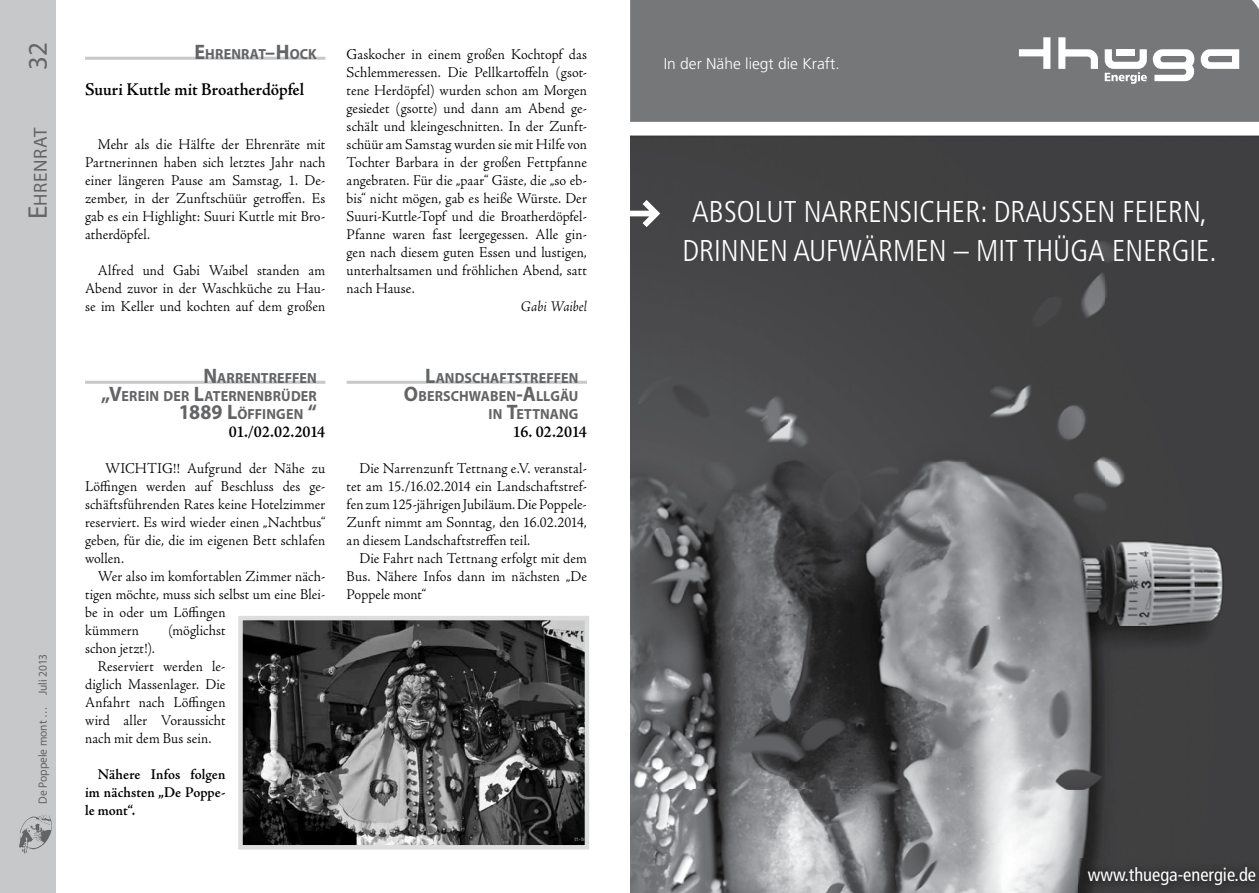
<style>
.page{position:relative;width:1259px;height:893px;background:#fff}
.page>*{position:absolute;margin:0;border:0;box-sizing:border-box;transform-origin:0 0}
.t1{font:300 condensed 30.15px/38.8px "Frutiger LT Std";color:#fff;text-align:center}
.t2{font:27px "Myriad Pro";color:#636466}
.t3{font:18.9px "Myriad Pro";letter-spacing:.035em;color:#636466}
.t4{font:condensed 18.45px "Frutiger LT Std";color:#fff}
.t5{font:600 18px "Adobe Jenson Pro";letter-spacing:-.005em;color:#000;scale:.95 1}
.t6{font:600 16.5px "Adobe Jenson Pro";letter-spacing:-.035em;color:#000;scale:.95 1}
.t7{font:300 15.6px "Frutiger LT Std";color:#fff}
.t8{font:300 15px/18px "Adobe Jenson Pro";letter-spacing:.01em;color:#000;text-align:justify;scale:.95 1}
.t9{font:600 15px/18px "Adobe Jenson Pro";letter-spacing:.005em;color:#000;text-align:justify;scale:.95 1}
.t10{font:italic 300 15px "Adobe Jenson Pro";color:#000;scale:.95 1}
.t11{font:700 14.7px/18px "Myriad Pro";letter-spacing:.015em;color:#636466;text-align:right;scale:.95 1}
.t12{font:12px "Myriad Pro";color:#636466;scale:.95 1}
.s1{font-size:27px}
.s2{font-size:21px}
</style>
<div class="page">
<div style="left:0;top:0;width:55px;height:893px;background:#c7c8ca"></div>
<img style="left:19px;top:815px;width:33px;height:38px">
<hr style="left:85px;top:57px;width:240px;height:3px;background:#c7c8ca">
<hr style="left:85px;top:381px;width:240px;height:3px;background:#c7c8ca">
<hr style="left:347px;top:381px;width:240px;height:3px;background:#c7c8ca">
<img style="left:243px;top:621px;width:341px;height:223px">
<div style="left:238px;top:616px;width:351px;height:233px;border:4px solid #dcddde"></div>
<svg style="left:630px;top:0;width:629px;height:893px;background:#606162"></svg>
<svg style="left:630px;top:200px;width:30px;height:27px"></svg>
<h2 class="t2" style="left:21px;top:70px;width:29px;rotate:-90deg">32</h2>
<p class="t3" style="left:29px;top:219px;width:93px;rotate:-90deg"><span class="s1">E</span>hrenrat</p>
<p class="t12" style="left:35px;top:804px;width:159px;rotate:-90deg">De Poppele mont … Juli 2013</p>
<p class="t11" style="left:194px;top:45px;width:130px"><span class="s2">E</span> HRENRAT<span class="s2">–H</span> OCK</p>
<p class="t5" style="left:85px;top:79px;width:232px">Suuri Kuttle mit Broatherdöpfel</p>
<p class="t8" style="left:85px;top:135px;width:254px;text-indent:13px">Mehr als die Hälfte der Ehrenräte mit Partnerinnen haben sich letztes Jahr nach einer längeren Pause am Samstag, 1. De&shy;zember, in der Zunftschüür getroffen. Es gab es ein Highlight: Suuri Kuttle mit Bro&shy;atherdöpfel.</p>
<p class="t8" style="left:85px;top:261px;width:254px;text-indent:13px">Alfred und Gabi Waibel standen am Abend zuvor in der Waschküche zu Hau&shy;se im Keller und kochten auf dem großen</p>
<p class="t11" style="left:101px;top:369px;width:229px"><span class="s2">N</span>ARRENTREFFEN<br><span class="s2">„V</span>EREIN DER <span class="s2">L</span>ATERNENBRÜDER<br><span class="s2">1889 L</span>ÖFFINGEN <span class="s2">“</span></p>
<p class="t6" style="left:229px;top:422px;width:103px">01./02.02.2014</p>
<p class="t8" style="left:85px;top:459px;width:254px;text-indent:20px">WICHTIG!! Aufgrund der Nähe zu Löffingen werden auf Beschluss des ge&shy;schäftsführenden Rates keine Hotelzimmer reserviert. Es wird wieder einen „Nachtbus“ geben, für die, die im eigenen Bett schlafen wollen.</p>
<p class="t8" style="left:85px;top:567px;width:254px;text-align:left;text-indent:13px">Wer also im komfortablen Zimmer näch&shy;tigen möchte, muss sich selbst um eine Blei&shy;be in oder um Löffingen<br>kümmern</p>
<p class="t8" style="left:169px;top:621px;width:61px">(möglichst</p>
<p class="t8" style="left:85px;top:639px;width:75px">schon jetzt!).</p>
<p class="t8" style="left:98px;top:657px;width:136px">Reserviert werden le-</p>
<p class="t8" style="left:85px;top:675px;width:149px">diglich Massenlager. Die</p>
<p class="t8" style="left:85px;top:693px;width:149px">Anfahrt nach Löffingen</p>
<p class="t8" style="left:85px;top:711px;width:149px">wird aller Voraussicht</p>
<p class="t8" style="left:85px;top:729px;width:134px">nach mit dem Bus sein.</p>
<p class="t9" style="left:85px;top:765px;width:149px;text-indent:13px">Nähere Infos folgen im nächsten „De Poppe&shy;le mont“.</p>
<p class="t8" style="left:347px;top:45px;width:254px">Gaskocher in einem großen Kochtopf das Schlemmeressen. Die Pellkartoffeln (gsot&shy;tene Herdöpfel) wurden schon am Morgen gesiedet (gsotte) und dann am Abend ge&shy;schält und kleingeschnitten. In der Zunft&shy;schüür am Samstag wurden sie mit Hilfe von Tochter Barbara in der großen Fettpfanne angebraten. Für die „paar“ Gäste, die „so eb&shy;bis“ nicht mögen, gab es heiße Würste. Der Suuri-Kuttle-Topf und die Broatherdöpfel-Pfanne waren fast leergegessen. Alle gin&shy;gen nach diesem guten Essen und lustigen, unterhaltsamen und fröhlichen Abend, satt nach Hause.</p>
<p class="t10" style="left:521px;top:298px;width:71px">Gabi Waibel</p>
<p class="t11" style="left:404px;top:369px;width:185px"><span class="s2">L</span>ANDSCHAFTSTREFFEN<br><span class="s2">O</span>BERSCHWABEN<span class="s2">-A</span>LLGÄU<br>IN <span class="s2">T</span>ETTNANG</p>
<p class="t6" style="left:513px;top:422px;width:79px">16. 02.2014</p>
<p class="t8" style="left:347px;top:459px;width:254px;text-indent:13px">Die Narrenzunft Tettnang e.V. veranstal&shy;tet am 15./16.02.2014 ein Landschaftstref&shy;fen zum 125-jährigen Jubiläum. Die Poppele-Zunft nimmt am Sonntag, den 16.02.2014, an diesem Landschaftstreffen teil.</p>
<p class="t8" style="left:347px;top:549px;width:254px;text-indent:13px">Die Fahrt nach Tettnang erfolgt mit dem Bus. Nähere Infos dann im nächsten „De Poppele mont“</p>
<p class="t7" style="left:664px;top:55px;width:177px">In der Nähe liegt die Kraft.</p>
<h1 class="t1" style="left:682px;top:192px;width:536px">ABSOLUT NARRENSICHER: DRAUSSEN FEIERN,<br>DRINNEN AUFWÄRMEN – MIT THÜGA ENERGIE.</h1>
<p class="t4" style="left:1088px;top:864px;width:170px">www.thuega-energie.de</p>
</div>
